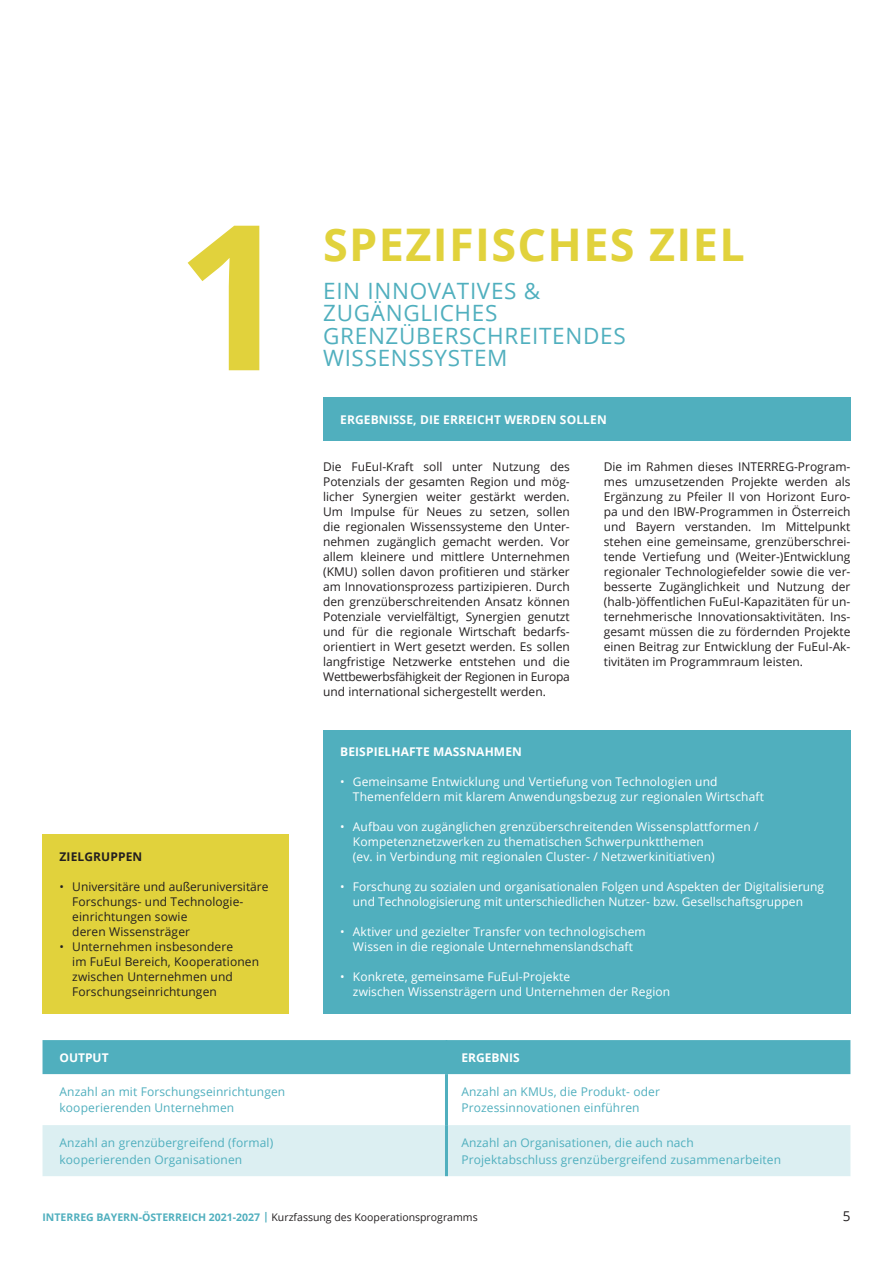
<style>
.page{position:relative;width:893px;height:1263px;background:#fff}
.page>*{position:absolute;margin:0;border:0;box-sizing:border-box;transform-origin:0 0}
.t1{font:700 202.5px "Open Sans";color:#e1d23c}
.t2{font:700 45px "Open Sans";letter-spacing:.03em;color:#e1d23c}
.t3{font:22.5px/22.5px "Open Sans";letter-spacing:.03em;color:#50afbe}
.t4{font:13.5px "Open Sans";color:#231f20}
.t5{font:12px/15px "Open Sans";letter-spacing:.01em;color:#231f20}
.t6{font:12px/15px "Open Sans";letter-spacing:.01em;color:#fff}
.t7{font:12px/16.5px "Open Sans";letter-spacing:.01em;color:#50afbe}
.t8{font:700 12px "Open Sans";letter-spacing:.01em;color:#fff}
.t9{font:700 12px "Open Sans";letter-spacing:.01em;color:#231f20}
.t10{font:700 10.5px "Open Sans";color:#50afbe}
.s1{font-weight:400;color:#231f20}
</style>
<div class="page">
<div style="left:323px;top:398px;width:527px;height:43px;background:#50afbe"></div>
<div style="left:323px;top:730px;width:527px;height:284px;background:#50afbe"></div>
<div style="left:43px;top:834px;width:246px;height:180px;background:#e1d23c"></div>
<div style="left:43px;top:1040px;width:807px;height:34px;background:#50afbe"></div>
<div style="left:43px;top:1125px;width:807px;height:51px;background:#dceff2"></div>
<hr style="left:446px;top:1040px;width:1px;height:34px;background:#50afbe">
<hr style="left:445px;top:1074px;width:3px;height:51px;background:#50afbe">
<hr style="left:445px;top:1125px;width:3px;height:51px;background:#50afbe">
<h1 class="t1" style="left:176px;top:154px;width:117px">1</h1>
<p class="t9" style="left:60px;top:848px;width:84px">ZIELGRUPPEN</p>
<p class="t5" style="left:72px;top:879px;width:198px;text-indent:-13px">• Universitäre und außeruniversitäre<br>Forschungs- und Technologie&shy;einrichtungen sowie<br>deren Wissensträger</p>
<p class="t5" style="left:72px;top:939px;width:188px;text-indent:-13px">• Unternehmen insbesondere<br>im FuEuI Bereich, Kooperationen zwischen Unternehmen und<br>Forschungseinrichtungen</p>
<h2 class="t2" style="left:323px;top:213px;width:423px">SPEZIFISCHES ZIEL</h2>
<h3 class="t3" style="left:323px;top:279px;width:304px">EIN INNOVATIVES &amp;<br>ZUGÄNGLICHES<br>GRENZÜBERSCHREITENDES<br>WISSENSSYSTEM</h3>
<p class="t8" style="left:340px;top:411px;width:268px">ERGEBNISSE, DIE ERREICHT WERDEN SOLLEN</p>
<p class="t5" style="left:323px;top:459px;width:248px;text-align:justify">Die FuEuI-Kraft soll unter Nutzung des Potenzials der gesamten Region und mög&shy;licher Synergien weiter gestärkt werden.<br>Um Impulse für Neues zu setzen, sollen die regionalen Wissenssysteme den Unter&shy;nehmen zugänglich gemacht werden. Vor allem kleinere und mittlere Unternehmen (KMU) sollen davon profitieren und stärker am Innovationsprozess partizipieren. Durch den grenzüberschreitenden Ansatz können Potenziale vervielfältigt, Synergien genutzt und für die regionale Wirtschaft bedarfs&shy;orientiert in Wert gesetzt werden. Es sollen langfristige Netzwerke entstehen und die Wettbewerbsfähigkeit der Regionen in Europa und international sichergestellt werden.</p>
<p class="t5" style="left:604px;top:459px;width:248px;text-align:justify">Die im Rahmen dieses INTERREG-Program&shy;mes umzusetzenden Projekte werden als Ergänzung zu Pfeiler II von Horizont Euro&shy;pa und den IBW-Programmen in Österreich und Bayern verstanden. Im Mittelpunkt stehen eine gemeinsame, grenzüberschrei&shy;tende Vertiefung und (Weiter-)Entwicklung regionaler Technologiefelder sowie die ver&shy;besserte Zugänglichkeit und Nutzung der (halb-)öffentlichen FuEuI-Kapazitäten für un&shy;ternehmerische Innovationsaktivitäten. Ins&shy;gesamt müssen die zu fördernden Projekte einen Beitrag zur Entwicklung der FuEuI-Ak&shy;tivitäten im Programmraum leisten.</p>
<p class="t8" style="left:340px;top:743px;width:183px">BEISPIELHAFTE MASSNAHMEN</p>
<p class="t6" style="left:353px;top:774px;width:412px;text-indent:-13px">• Gemeinsame Entwicklung und Vertiefung von Technologien und<br>Themenfeldern mit klarem Anwendungsbezug zur regionalen Wirtschaft</p>
<p class="t6" style="left:353px;top:819px;width:407px;text-indent:-13px">• Aufbau von zugänglichen grenzüberschreitenden Wissensplattformen /<br>Kompetenznetzwerken zu thematischen Schwerpunktthemen<br>(ev. in Verbindung mit regionalen Cluster- / Netzwerkinitiativen)</p>
<p class="t6" style="left:353px;top:879px;width:473px;text-indent:-13px">• Forschung zu sozialen und organisationalen Folgen und Aspekten der Digitalisierung und Technologisierung mit unterschiedlichen Nutzer- bzw. Gesellschaftsgruppen</p>
<p class="t6" style="left:340px;top:924px;width:307px;text-align:center">• Aktiver und gezielter Transfer von technologischem<br>Wissen in die regionale Unternehmenslandschaft</p>
<p class="t6" style="left:353px;top:969px;width:319px;text-indent:-13px">• Konkrete, gemeinsame FuEuI-Projekte<br>zwischen Wissensträgern und Unternehmen der Region</p>
<p class="t8" style="left:60px;top:1049px;width:51px">OUTPUT</p>
<p class="t8" style="left:461px;top:1049px;width:60px">ERGEBNIS</p>
<p class="t7" style="left:60px;top:1083px;width:227px">Anzahl an mit Forschungseinrichtungen kooperierenden Unternehmen</p>
<p class="t7" style="left:461px;top:1083px;width:200px">Anzahl an KMUs, die Produkt- oder<br>Prozessinnovationen einführen</p>
<p class="t7" style="left:60px;top:1134px;width:215px">Anzahl an grenzübergreifend (formal) kooperierenden Organisationen</p>
<p class="t7" style="left:461px;top:1134px;width:321px">Anzahl an Organisationen, die auch nach<br>Projektabschluss grenzübergreifend zusammenarbeiten</p>
<p class="t10" style="left:43px;top:1210px;width:437px">INTERREG BAYERN-ÖSTERREICH 2021-2027 | <span class="s1">Kurzfassung des Kooperationsprogramms</span></p>
<p class="t4" style="left:843px;top:1207px;width:9px">5</p>
</div>
